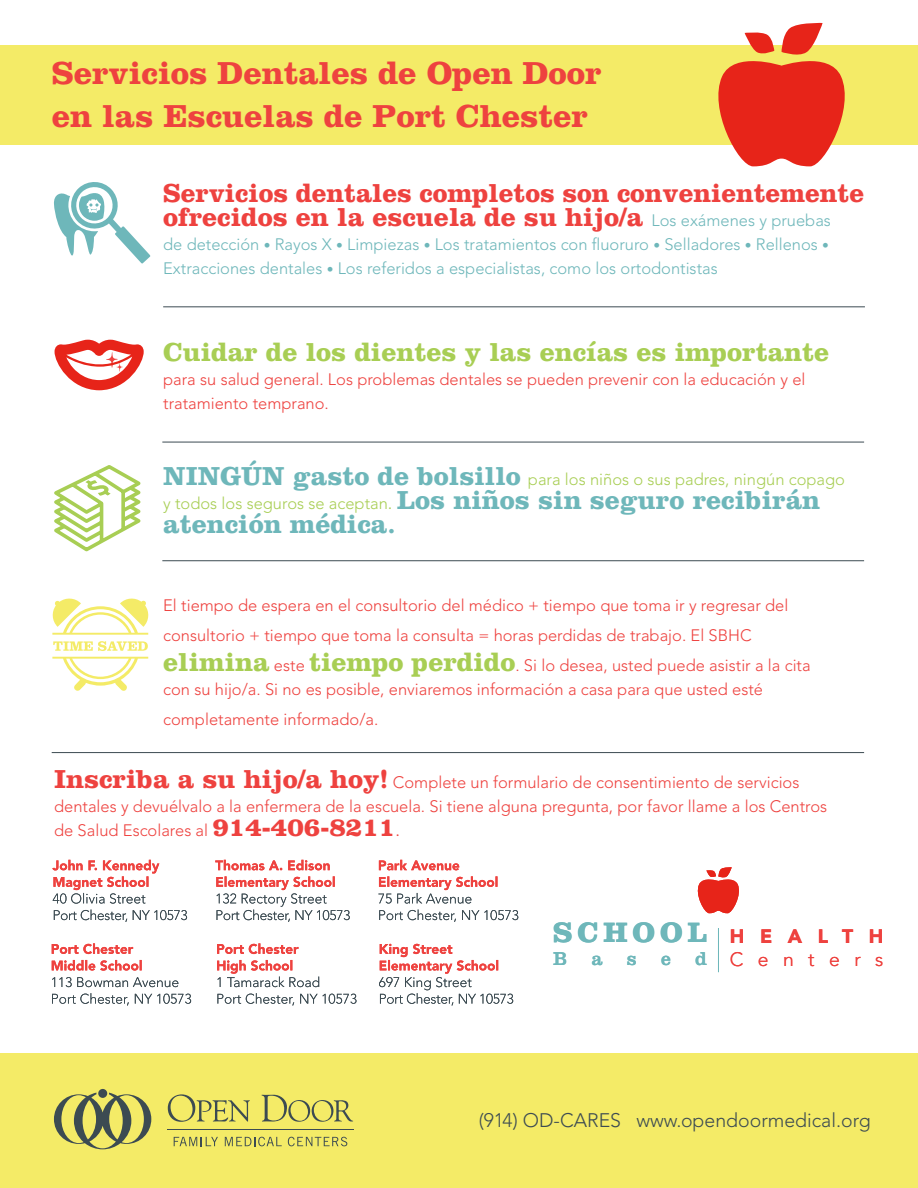
<style>
.page{position:relative;width:918px;height:1188px;background:#fff}
.page>*{position:absolute;margin:0;border:0;box-sizing:border-box;transform-origin:0 0}
.t1{font:700 33px/43.5px "Clarendon";color:#ee423f}
.t2{font:700 28.95px "Clarendon";letter-spacing:.17em;color:#6eb7ba}
.t3{font:700 27px/24px "Clarendon";color:#ee423f}
.t4{font:700 27px/24px "Clarendon";color:#6eb7ba}
.t5{font:700 27px "Clarendon";color:#a8ce54}
.t6{font:300 19.5px "Avenir";color:#3c4b52}
.t7{font:300 19.35px/23.1px "Avenir";letter-spacing:.745em;color:#ee423f}
.t8{font:19.35px "Clarendon";color:#6eb7ba}
.t9{font:300 16.5px/30px "Avenir";color:#ee423f}
.t10{font:300 16.5px/24px "Avenir";color:#6eb7ba}
.t11{font:300 16.5px "Avenir";color:#a8ce54}
.s1{font-family:"Avenir";font-weight:300;font-size:16.5px;color:#6eb7ba}
.s2{font-size:13.5px}
.s3{font-family:"Clarendon";font-weight:700;font-size:27px;color:#6eb7ba}
.s4{font-family:"Avenir";font-weight:300;font-size:16.5px;color:#a8ce54}
.s5{font-family:"Avenir";font-weight:400;font-size:16.5px;color:#a8ce54}
.s6{font-family:"Clarendon";font-weight:700;font-size:27px;color:#a8ce54}
.s7{font-family:"Clarendon";font-weight:700;font-size:27px}
.s8{font-weight:400}
.s9{font-weight:900}
</style>
<div class="page">
<div style="left:0;top:45px;width:918px;height:99px;background:#f4eb67"></div>
<svg style="left:54px;top:465px;width:87px;height:87px"></svg>
<svg style="left:52px;top:657px;width:96px;height:34px"></svg>
<svg style="left:52px;top:598px;width:97px;height:37px"></svg>
<svg style="left:53px;top:641px;width:95px;height:10px"></svg>
<hr style="left:163px;top:306px;width:702px;height:1px;background:#3c4b52">
<hr style="left:162px;top:442px;width:702px;height:1px;background:#3c4b52">
<hr style="left:162px;top:560px;width:702px;height:1px;background:#3c4b52">
<hr style="left:52px;top:752px;width:812px;height:1px;background:#3c4b52">
<svg style="left:54px;top:182px;width:96px;height:82px"></svg>
<svg style="left:54px;top:340px;width:90px;height:50px"></svg>
<div style="left:0;top:1054px;width:918px;height:134px;background:#f4eb67"></div>
<svg style="left:54px;top:1089px;width:97px;height:60px"></svg>
<svg style="left:168px;top:1094px;width:82px;height:28px"></svg>
<svg style="left:262px;top:1095px;width:91px;height:27px"></svg>
<svg style="left:174px;top:1137px;width:44px;height:9px"></svg>
<svg style="left:225px;top:1137px;width:57px;height:9px"></svg>
<svg style="left:288px;top:1137px;width:59px;height:9px"></svg>
<hr style="left:167px;top:1129px;width:187px;height:1px;background:#3c4b52">
<svg style="left:708px;top:22px;width:147px;height:144px"></svg>
<svg style="left:697px;top:867px;width:42px;height:46px"></svg>
<hr style="left:718px;top:928px;width:1px;height:44px;background:#6eb7ba">
<svg style="left:52px;top:993px;width:139px;height:13px"></svg>
<svg style="left:52px;top:977px;width:126px;height:10px"></svg>
<svg style="left:52px;top:960px;width:90px;height:11px"></svg>
<svg style="left:52px;top:943px;width:81px;height:11px"></svg>
<svg style="left:379px;top:910px;width:139px;height:12px"></svg>
<svg style="left:378px;top:876px;width:120px;height:28px"></svg>
<svg style="left:379px;top:860px;width:80px;height:10px"></svg>
<svg style="left:216px;top:876px;width:134px;height:46px"></svg>
<svg style="left:215px;top:860px;width:115px;height:10px"></svg>
<svg style="left:54px;top:910px;width:133px;height:12px"></svg>
<svg style="left:52px;top:860px;width:107px;height:44px"></svg>
<svg style="left:379px;top:944px;width:134px;height:62px"></svg>
<svg style="left:217px;top:993px;width:140px;height:13px"></svg>
<svg style="left:217px;top:960px;width:102px;height:27px"></svg>
<svg style="left:217px;top:943px;width:82px;height:11px"></svg>
<p class="t1" style="left:52px;top:50px;width:552px">Servicios Dentales de Open Door en las Escuelas de Port Chester</p>
<p class="t3" style="left:163px;top:181px;width:702px">Servicios dentales completos son convenientemente ofrecidos en la escuela de su hijo/a <span class="s1">Los exámenes y pruebas</span></p>
<p class="t10" style="left:163px;top:233px;width:667px">de detección <span class="s2">•</span> Rayos X <span class="s2">•</span> Limpiezas <span class="s2">•</span> Los tratamientos con fluoruro <span class="s2">•</span> Selladores <span class="s2">•</span> Rellenos <span class="s2">•<br></span>Extracciones dentales <span class="s2">•</span> Los referidos a especialistas, como los ortodontistas</p>
<p class="t5" style="left:163px;top:335px;width:668px">Cuidar de los dientes y las encías es importante</p>
<p class="t9" style="left:163px;top:367px;width:644px;line-height:24px">para su salud general. Los problemas dentales se pueden prevenir con la educación y el tratamiento temprano.</p>
<p class="t11" style="left:163px;top:470px;width:683px"><span class="s3">NINGÚN gasto de bolsillo</span> para los niños o sus padres, ningún copago</p>
<p class="t4" style="left:163px;top:488px;width:659px"><span class="s4">y todos los seguros se aceptan</span><span class="s5">.</span> Los niños sin seguro recibirán atención médica.</p>
<p class="t9" style="left:163px;top:591px;width:649px">El tiempo de espera en el consultorio del médico + tiempo que toma ir y regresar del consultorio + tiempo que toma la consulta = horas perdidas de trabajo. El SBHC <span class="s6">elimina</span> este <span class="s6">tiempo perdido</span>. Si lo desea, usted puede asistir a la cita</p>
<p class="t9" style="left:163px;top:675px;width:601px">con su hijo/a. Si no es posible, enviaremos información a casa para que usted esté completamente informado/a.</p>
<p class="t9" style="left:54px;top:770px;width:775px;line-height:24px"><span class="s7">Inscriba a su hijo/a hoy!</span> Complete un formulario de consentimiento de servicios dentales y devuélvalo a la enfermera de la escuela. Si tiene alguna pregunta, por favor llame a los Centros de Salud Escolares al <span class="s7">914-406-8211</span><span class="s8">.</span></p>
<p class="t2" style="left:553px;top:915px;width:155px">SCHOOL</p>
<p class="t8" style="left:553px;top:948px;width:15px">B</p>
<p class="t8" style="left:592px;top:948px;width:12px">a</p>
<p class="t8" style="left:627px;top:948px;width:11px">s</p>
<p class="t8" style="left:661px;top:948px;width:11px">e</p>
<p class="t8" style="left:695px;top:948px;width:13px">d</p>
<p class="t7" style="left:730px;top:925px;width:155px"><span class="s9">HEALTH<br></span>Centers</p>
<p class="t6" style="left:479px;top:1109px;width:394px">(914) OD-CARES www.opendoormedical.org</p>
</div>
